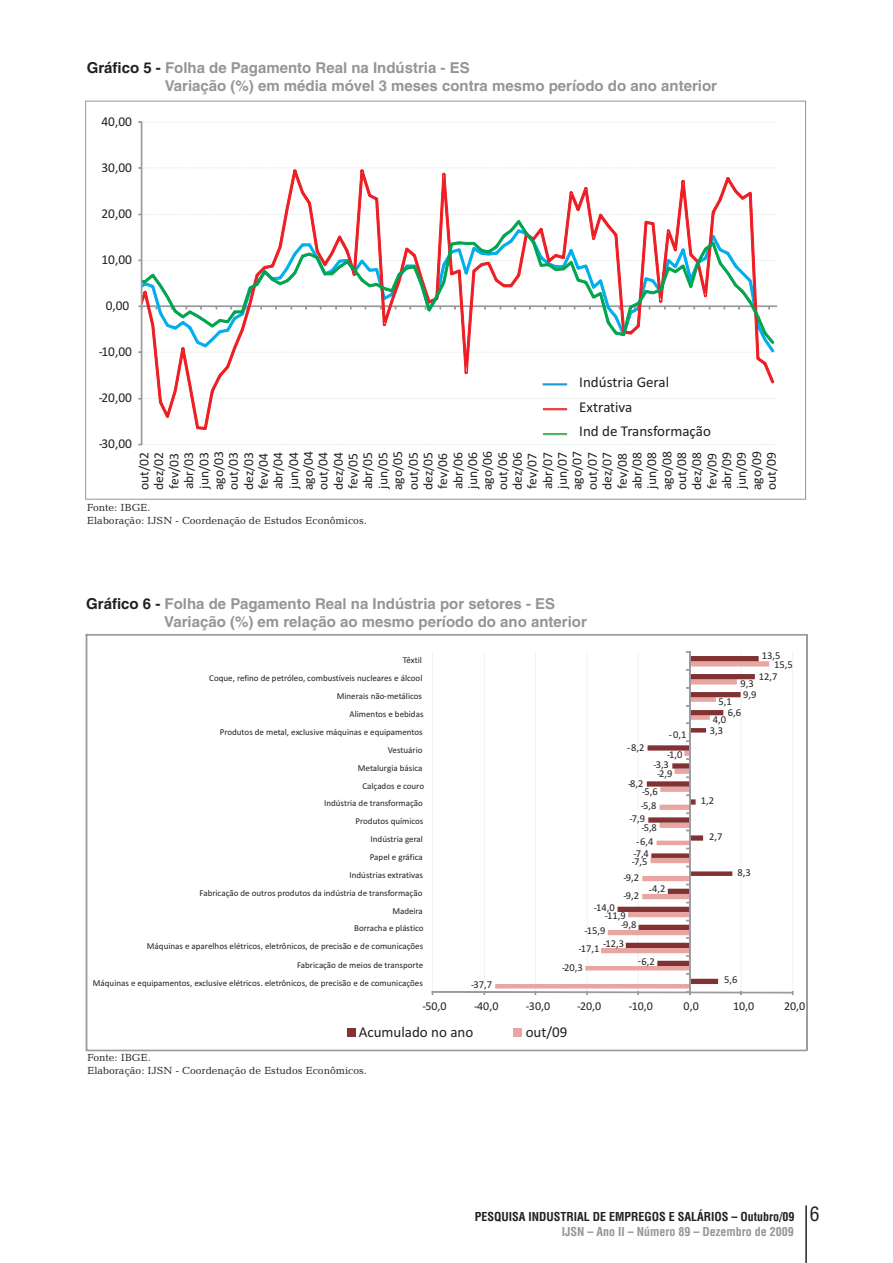
<style>
.page{position:relative;width:893px;height:1263px;background:#fff}
.page>*{position:absolute;margin:0;border:0;box-sizing:border-box;transform-origin:0 0}
.t1{font:condensed 19.5px "Helvetica LT";color:#231f20}
.t2{font:700 15px/17.9px "Helvetica LT";color:#939598}
.t3{font:15px/24.2px "Calibri";color:#231f20}
.t4{font:13.5px "Calibri";color:#231f20}
.t5{font:700 condensed 12px "Helvetica LT";color:#231f20}
.t6{font:12px "Calibri";color:#231f20}
.t7{font:700 condensed 12px "Helvetica LT";color:#939598}
.t8{font:10.5px/20.7px "Calibri";color:#231f20}
.t9{font:10.5px/12.6px "Candida BT";color:#231f20}
.t10{font:9px "Calibri";color:#231f20}
.s1{color:#231f20}
</style>
<div class="page">
<hr style="left:806px;top:1205px;width:1px;height:58px;background:#231f20">
<svg style="left:138px;top:121px;width:639px;height:325px"></svg>
<svg style="left:86px;top:634px;width:722px;height:417px"></svg>
<svg style="left:431px;top:651px;width:363px;height:344px"></svg>
<div style="left:513px;top:1028px;width:9px;height:9px;background:#e7a6a1"></div>
<div style="left:347px;top:1028px;width:8px;height:8px;background:#823233"></div>
<h2 class="t2" style="left:165px;top:60px;width:554px;text-indent:-78px"><span class="s1">Gráfico 5 -</span> Folha de Pagamento Real na Indústria - ES<br>Variação (%) em média móvel 3 meses contra mesmo período do ano anterior</h2>
<h3 class="t4" style="left:102px;top:116px;width:32px">40,00</h3>
<h3 class="t4" style="left:102px;top:162px;width:32px">30,00</h3>
<h3 class="t4" style="left:102px;top:208px;width:32px">20,00</h3>
<h3 class="t4" style="left:102px;top:254px;width:32px">10,00</h3>
<h3 class="t4" style="left:106px;top:300px;width:25px">0,00</h3>
<h3 class="t4" style="left:99px;top:346px;width:35px">-10,00</h3>
<h3 class="t4" style="left:99px;top:392px;width:35px">-20,00</h3>
<h2 class="t3" style="left:579px;top:372px;width:91px">Indústria Geral<br>Extrativa</h2>
<h2 class="t3" style="left:579px;top:420px;width:133px">Ind de Transformação</h2>
<h3 class="t4" style="left:99px;top:438px;width:35px">-30,00</h3>
<h3 class="t4" style="left:303px;top:490px;width:41px;rotate:-90deg">ago/04</h3>
<h3 class="t4" style="left:482px;top:490px;width:41px;rotate:-90deg">ago/06</h3>
<h3 class="t4" style="left:661px;top:490px;width:41px;rotate:-90deg">ago/08</h3>
<h3 class="t4" style="left:571px;top:490px;width:41px;rotate:-90deg">ago/07</h3>
<h3 class="t4" style="left:751px;top:490px;width:41px;rotate:-90deg">ago/09</h3>
<h3 class="t4" style="left:392px;top:490px;width:41px;rotate:-90deg">ago/05</h3>
<h3 class="t4" style="left:213px;top:490px;width:41px;rotate:-90deg">ago/03</h3>
<h3 class="t4" style="left:333px;top:490px;width:40px;rotate:-90deg">dez/04</h3>
<h3 class="t4" style="left:273px;top:489px;width:39px;rotate:-90deg">abr/04</h3>
<h3 class="t4" style="left:512px;top:490px;width:40px;rotate:-90deg">dez/06</h3>
<h3 class="t4" style="left:691px;top:490px;width:40px;rotate:-90deg">dez/08</h3>
<h3 class="t4" style="left:452px;top:489px;width:39px;rotate:-90deg">abr/06</h3>
<h3 class="t4" style="left:288px;top:489px;width:38px;rotate:-90deg">jun/04</h3>
<h3 class="t4" style="left:631px;top:489px;width:39px;rotate:-90deg">abr/08</h3>
<h3 class="t4" style="left:601px;top:490px;width:40px;rotate:-90deg">dez/07</h3>
<h3 class="t4" style="left:542px;top:489px;width:39px;rotate:-90deg">abr/07</h3>
<h3 class="t4" style="left:317px;top:490px;width:39px;rotate:-90deg">out/04</h3>
<h3 class="t4" style="left:721px;top:489px;width:39px;rotate:-90deg">abr/09</h3>
<h3 class="t4" style="left:467px;top:489px;width:38px;rotate:-90deg">jun/06</h3>
<h3 class="t4" style="left:646px;top:489px;width:38px;rotate:-90deg">jun/08</h3>
<h3 class="t4" style="left:153px;top:490px;width:40px;rotate:-90deg">dez/02</h3>
<h3 class="t4" style="left:422px;top:490px;width:40px;rotate:-90deg">dez/05</h3>
<h3 class="t4" style="left:497px;top:490px;width:39px;rotate:-90deg">out/06</h3>
<h3 class="t4" style="left:557px;top:489px;width:38px;rotate:-90deg">jun/07</h3>
<h3 class="t4" style="left:243px;top:490px;width:40px;rotate:-90deg">dez/03</h3>
<h3 class="t4" style="left:676px;top:490px;width:39px;rotate:-90deg">out/08</h3>
<h3 class="t4" style="left:362px;top:489px;width:39px;rotate:-90deg">abr/05</h3>
<h3 class="t4" style="left:183px;top:489px;width:39px;rotate:-90deg">abr/03</h3>
<h3 class="t4" style="left:736px;top:489px;width:38px;rotate:-90deg">jun/09</h3>
<h3 class="t4" style="left:587px;top:490px;width:39px;rotate:-90deg">out/07</h3>
<h3 class="t4" style="left:766px;top:490px;width:39px;rotate:-90deg">out/09</h3>
<h3 class="t4" style="left:377px;top:489px;width:38px;rotate:-90deg">jun/05</h3>
<h3 class="t4" style="left:198px;top:489px;width:38px;rotate:-90deg">jun/03</h3>
<h3 class="t4" style="left:138px;top:490px;width:39px;rotate:-90deg">out/02</h3>
<h3 class="t4" style="left:408px;top:490px;width:39px;rotate:-90deg">out/05</h3>
<h3 class="t4" style="left:228px;top:490px;width:39px;rotate:-90deg">out/03</h3>
<h3 class="t4" style="left:258px;top:489px;width:37px;rotate:-90deg">fev/04</h3>
<h3 class="t4" style="left:437px;top:489px;width:37px;rotate:-90deg">fev/06</h3>
<h3 class="t4" style="left:617px;top:489px;width:37px;rotate:-90deg">fev/08</h3>
<h3 class="t4" style="left:526px;top:489px;width:37px;rotate:-90deg">fev/07</h3>
<h3 class="t4" style="left:706px;top:489px;width:37px;rotate:-90deg">fev/09</h3>
<h3 class="t4" style="left:347px;top:489px;width:37px;rotate:-90deg">fev/05</h3>
<h3 class="t4" style="left:168px;top:489px;width:37px;rotate:-90deg">fev/03</h3>
<p class="t9" style="left:87px;top:502px;width:281px">Fonte: IBGE.<br>Elaboração: IJSN - Coordenação de Estudos Econômicos.</p>
<h2 class="t2" style="left:164px;top:596px;width:424px;text-indent:-78px"><span class="s1">Gráfico 6 -</span> Folha de Pagamento Real na Indústria por setores - ES<br>Variação (%) em relação ao mesmo período do ano anterior</h2>
<p class="t10" style="left:403px;top:656px;width:21px">Têxtil</p>
<p class="t10" style="left:209px;top:674px;width:215px">Coque, refino de petróleo, combustíveis nucleares e álcool</p>
<p class="t10" style="left:337px;top:692px;width:87px">Minerais não-metálicos</p>
<p class="t10" style="left:350px;top:710px;width:75px">Alimentos e bebidas</p>
<p class="t10" style="left:220px;top:728px;width:204px">Produtos de metal, exclusive máquinas e equipamentos</p>
<p class="t10" style="left:388px;top:746px;width:36px">Vestuário</p>
<p class="t10" style="left:358px;top:764px;width:66px">Metalurgia básica</p>
<p class="t10" style="left:362px;top:782px;width:63px">Calçados e couro</p>
<p class="t8" style="left:669px;top:725px;width:19px">-0,1</p>
<p class="t8" style="left:657px;top:764px;width:17px">-2,9</p>
<p class="t8" style="left:627px;top:738px;width:19px">-8,2</p>
<p class="t8" style="left:667px;top:745px;width:17px">-1,0</p>
<p class="t8" style="left:653px;top:755px;width:17px">-3,3</p>
<p class="t8" style="left:628px;top:774px;width:17px">-8,2</p>
<p class="t8" style="left:642px;top:782px;width:17px">-5,6</p>
<p class="t10" style="left:324px;top:799px;width:100px">Indústria de transformação</p>
<p class="t8" style="left:641px;top:796px;width:17px">-5,8</p>
<p class="t10" style="left:356px;top:817px;width:69px">Produtos químicos</p>
<p class="t8" style="left:629px;top:809px;width:17px">-7,9</p>
<p class="t8" style="left:641px;top:817px;width:17px">-5,8</p>
<p class="t10" style="left:371px;top:835px;width:54px">Indústria geral</p>
<p class="t8" style="left:636px;top:832px;width:19px">-6,4</p>
<p class="t10" style="left:370px;top:853px;width:55px">Papel e gráfica</p>
<p class="t8" style="left:633px;top:844px;width:17px">-7,4</p>
<p class="t8" style="left:632px;top:852px;width:17px">-7,5</p>
<p class="t10" style="left:350px;top:871px;width:75px">Indústrias extrativas</p>
<p class="t8" style="left:623px;top:868px;width:17px">-9,2</p>
<p class="t10" style="left:199px;top:889px;width:224px">Fabricação de outros produtos da indústria de transformação</p>
<p class="t8" style="left:623px;top:886px;width:17px">-9,2</p>
<p class="t8" style="left:649px;top:879px;width:18px">-4,2</p>
<p class="t10" style="left:392px;top:907px;width:32px">Madeira</p>
<p class="t10" style="left:354px;top:925px;width:71px">Borracha e plástico</p>
<p class="t10" style="left:147px;top:943px;width:278px">Máquinas e aparelhos elétricos, eletrônicos, de precisão e de comunicações</p>
<p class="t8" style="left:594px;top:898px;width:22px">-14,0</p>
<p class="t8" style="left:578px;top:939px;width:22px">-17,1</p>
<p class="t8" style="left:605px;top:906px;width:22px">-11,9</p>
<p class="t8" style="left:603px;top:934px;width:22px">-12,3</p>
<p class="t8" style="left:621px;top:915px;width:17px">-9,8</p>
<p class="t8" style="left:584px;top:921px;width:22px">-15,9</p>
<p class="t10" style="left:297px;top:961px;width:128px">Fabricação de meios de transporte</p>
<p class="t8" style="left:562px;top:957px;width:22px">-20,3</p>
<p class="t8" style="left:638px;top:951px;width:18px">-6,2</p>
<p class="t8" style="left:719px;top:692px;width:15px">5,1</p>
<p class="t8" style="left:759px;top:646px;width:23px">13,5<br>12,7</p>
<p class="t8" style="left:774px;top:655px;width:20px">15,5</p>
<p class="t8" style="left:740px;top:674px;width:15px">9,3</p>
<p class="t8" style="left:743px;top:685px;width:15px">9,9</p>
<p class="t8" style="left:728px;top:703px;width:15px">6,6</p>
<p class="t8" style="left:713px;top:710px;width:15px">4,0</p>
<p class="t8" style="left:710px;top:721px;width:15px">3,3</p>
<p class="t8" style="left:701px;top:791px;width:15px">1,2</p>
<p class="t8" style="left:709px;top:827px;width:15px">2,7</p>
<p class="t8" style="left:738px;top:863px;width:15px">8,3</p>
<p class="t10" style="left:93px;top:979px;width:331px">Máquinas e equipamentos, exclusive elétricos. eletrônicos, de precisão e de comunicações</p>
<p class="t8" style="left:471px;top:975px;width:22px">-37,7</p>
<h2 class="t3" style="left:359px;top:1021px;width:116px">Acumulado no ano</h2>
<h3 class="t6" style="left:422px;top:1000px;width:26px">-50,0</h3>
<h3 class="t6" style="left:474px;top:1000px;width:26px">-40,0</h3>
<h3 class="t6" style="left:526px;top:1000px;width:26px">-30,0</h3>
<h2 class="t3" style="left:526px;top:1021px;width:43px">out/09</h2>
<p class="t9" style="left:87px;top:1052px;width:281px">Fonte: IBGE.<br>Elaboração: IJSN - Coordenação de Estudos Econômicos.</p>
<h3 class="t6" style="left:577px;top:1000px;width:26px">-20,0</h3>
<h3 class="t6" style="left:629px;top:1000px;width:26px">-10,0</h3>
<h3 class="t6" style="left:684px;top:1000px;width:17px">0,0</h3>
<p class="t8" style="left:724px;top:970px;width:15px">5,6</p>
<h3 class="t6" style="left:733px;top:1000px;width:23px">10,0</h3>
<h3 class="t6" style="left:784px;top:1000px;width:23px">20,0</h3>
<h3 class="t5" style="left:475px;top:1211px;width:321px">PESQUISA INDUSTRIAL DE EMPREGOS E SALÁRIOS – Outubro/09</h3>
<h3 class="t7" style="left:562px;top:1227px;width:234px">IJSN – Ano II – Número 89 – Dezembro de 2009</h3>
<h1 class="t1" style="left:810px;top:1206px;width:11px">6</h1>
</div>
